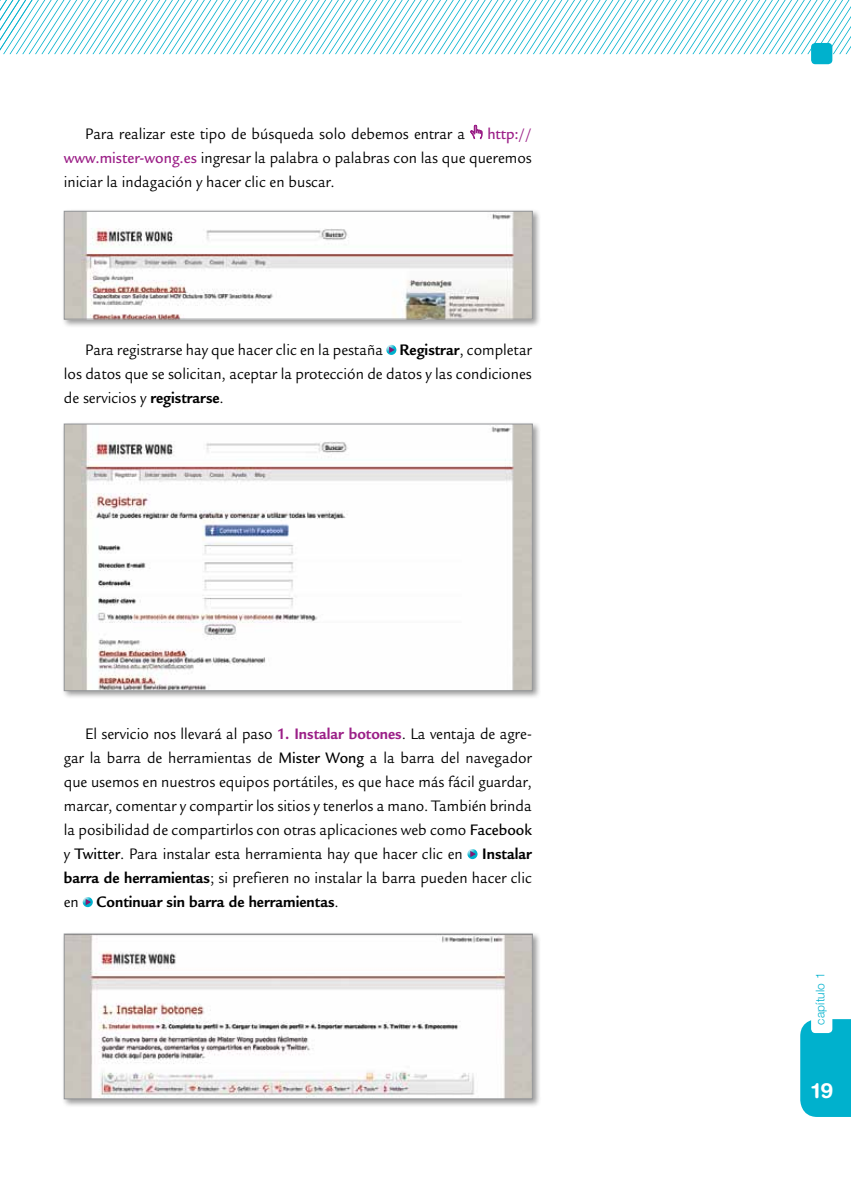
<style>
.page{position:relative;width:851px;height:1191px;background:#fff}
.page>*{position:absolute;margin:0;border:0;box-sizing:border-box;transform-origin:0 0}
.t1{font:700 21px "Helvetica Rounded LT Std";color:#fff}
.t2{font:16.5px/24px "Legacy Sans Std";color:#000;text-align:justify;scale:.93 1}
.t3{font:300 12px "Helvetica Neue LT Std";letter-spacing:.015em;color:#00b1cd}
.s1{font-weight:500;color:#9b1f87}
.s2{font-weight:700}
.s3{font-weight:700;color:#9b1f87}
.s4{font-weight:500}
</style>
<div class="page">
<svg style="left:0;top:0;width:850px;height:55px"></svg>
<div style="left:811px;top:43px;width:21px;height:21px;background:#00b1cd;border-radius:4px"></div>
<div style="left:800px;top:1019px;width:50px;height:98px;background:#00b1cd"></div>
<div style="left:811px;top:1011px;width:21px;height:22px;background:#fff;border-radius:4px"></div>
<svg style="left:470px;top:125px;width:12px;height:14px"></svg>
<div style="left:383px;top:342px;width:15px;height:13px;background:#fff;opacity:.75"></div>
<div style="left:388px;top:345px;width:7px;height:9px;background:#000;opacity:.15"></div>
<div style="left:464px;top:846px;width:15px;height:13px;background:#fff;opacity:.75"></div>
<div style="left:469px;top:849px;width:7px;height:9px;background:#000;opacity:.15"></div>
<div style="left:80px;top:894px;width:14px;height:13px;background:#fff;opacity:.75"></div>
<div style="left:84px;top:897px;width:8px;height:9px;background:#000;opacity:.15"></div>
<div style="left:61px;top:208px;width:480px;height:120px;background:#000;opacity:.4"></div>
<img style="left:66px;top:213px;width:464px;height:104px">
<div style="left:64px;top:211px;width:468px;height:108px;border:1px solid #939598"></div>
<div style="left:61px;top:421px;width:480px;height:278px;background:#000;opacity:.4"></div>
<img style="left:66px;top:425px;width:464px;height:264px">
<div style="left:64px;top:423px;width:468px;height:268px;border:1px solid #939598"></div>
<div style="left:61px;top:931px;width:480px;height:177px;background:#000;opacity:.4"></div>
<img style="left:66px;top:935px;width:464px;height:162px">
<div style="left:64px;top:933px;width:468px;height:166px;border:1px solid #939598"></div>
<p class="t2" style="left:85px;top:122px;width:410px">Para realizar este tipo de búsqueda solo debemos entrar a</p>
<p class="t2" style="left:64px;top:122px;width:504px;text-indent:423px"><span class="s1">http:// www.mister-wong.es</span> ingresar la palabra o palabras con las que queremos iniciar la indagación y hacer clic en buscar.</p>
<p class="t2" style="left:64px;top:338px;width:504px;text-indent:21px">Para registrarse hay que hacer clic en la pestaña <span class="s2">Registrar</span>, completar los datos que se solicitan, aceptar la protección de datos y las condiciones de servicios y <span class="s2">registrarse</span>.</p>
<p class="t2" style="left:64px;top:722px;width:504px;text-indent:21px">El servicio nos llevará al paso <span class="s3">1. Instalar botones</span>. La ventaja de agre&shy;gar la barra de herramientas de <span class="s4">Mister Wong</span> a la barra del navegador que usemos en nuestros equipos portátiles, es que hace más fácil guardar, marcar, comentar y compartir los sitios y tenerlos a mano. También brinda la posibilidad de compartirlos con otras aplicaciones web como <span class="s4">Facebook </span>y <span class="s4">Twitter</span>. Para instalar esta herramienta hay que hacer clic en <span class="s2">Instalar barra de herramientas</span>; si prefieren no instalar la barra pueden hacer clic en <span class="s2">Continuar sin barra de herramientas</span>.</p>
<p class="t3" style="left:812px;top:1024px;width:54px;rotate:-90deg">capítulo 1</p>
<p class="t1" style="left:811px;top:1078px;width:23px">19</p>
</div>
